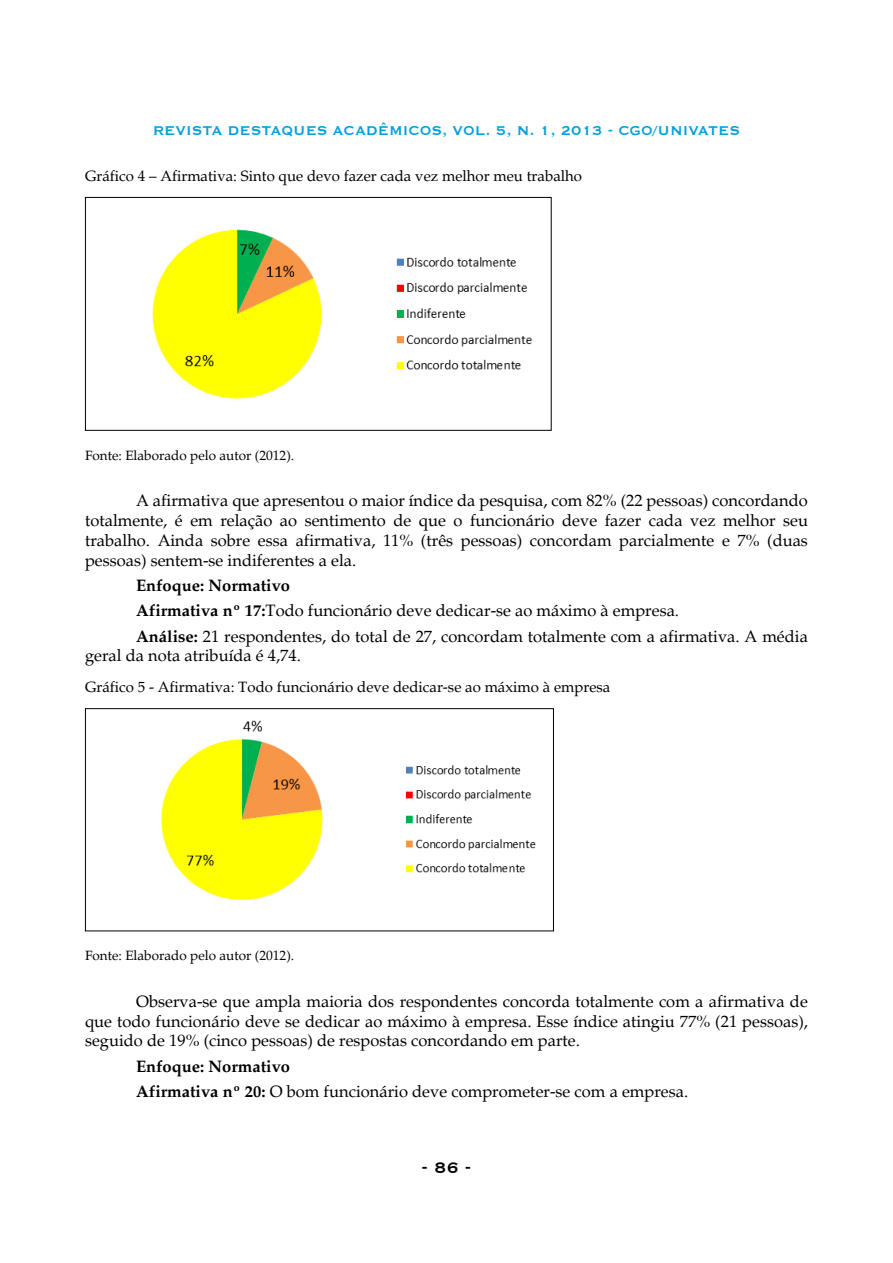
<style>
.page{position:relative;width:893px;height:1263px;background:#fff}
.page>*{position:absolute;margin:0;border:0;box-sizing:border-box;transform-origin:0 0}
.t1{font:700 19.5px "Copperplate Gothic BT";color:#000}
.t2{font:16.5px/19.8px "Palatino";color:#000;text-align:justify}
.t3{font:700 16.5px "Copperplate Gothic BT";color:#009ee0}
.t4{font:15px "Palatino";color:#000}
.t5{font:13.5px "Palatino";color:#000}
.s1{font-weight:700}
</style>
<div class="page">
<img style="left:152px;top:229px;width:380px;height:170px">
<div style="left:85px;top:197px;width:467px;height:234px;border:1px solid #000"></div>
<img style="left:161px;top:720px;width:375px;height:181px">
<div style="left:85px;top:708px;width:469px;height:223px;border:1px solid #000"></div>
<p class="t3" style="left:153px;top:122px;width:589px">REVISTA DESTAQUES ACADÊMICOS, VOL. 5, N. 1, 2013 - CGO/UNIVATES</p>
<p class="t4" style="left:85px;top:167px;width:499px">Gráfico 4 – Afirmativa: Sinto que devo fazer cada vez melhor meu trabalho</p>
<p class="t5" style="left:85px;top:447px;width:211px">Fonte: Elaborado pelo autor (2012).</p>
<p class="t2" style="left:85px;top:491px;width:724px;text-indent:51px">A afirmativa que apresentou o maior índice da pesquisa, com 82% (22 pessoas) concordando totalmente, é em relação ao sentimento de que o funcionário deve fazer cada vez melhor seu trabalho. Ainda sobre essa afirmativa, 11% (três pessoas) concordam parcialmente e 7% (duas pessoas) sentem-se indiferentes a ela.</p>
<p class="t2" style="left:136px;top:573px;width:673px;line-height:25.3px;text-align:left"><span class="s1">Enfoque: Normativo<br>Afirmativa nº 17:</span>Todo funcionário deve dedicar-se ao máximo à empresa.<br><span class="s1">Análise:</span> 21 respondentes, do total de 27, concordam totalmente com a afirmativa. A média</p>
<p class="t2" style="left:85px;top:646px;width:217px">geral da nota atribuída é 4,74.</p>
<p class="t4" style="left:85px;top:678px;width:527px">Gráfico 5 - Afirmativa: Todo funcionário deve dedicar-se ao máximo à empresa</p>
<p class="t5" style="left:85px;top:948px;width:211px">Fonte: Elaborado pelo autor (2012).</p>
<p class="t2" style="left:85px;top:991px;width:724px;text-indent:51px">Observa-se que ampla maioria dos respondentes concorda totalmente com a afirmativa de que todo funcionário deve se dedicar ao máximo à empresa. Esse índice atingiu 77% (21 pessoas), seguido de 19% (cinco pessoas) de respostas concordando em parte.</p>
<p class="t2" style="left:136px;top:1054px;width:554px;line-height:25.3px"><span class="s1">Enfoque: Normativo<br>Afirmativa nº 20:</span> O bom funcionário deve comprometer-se com a empresa.</p>
<p class="t1" style="left:422px;top:1157px;width:51px">- 86 -</p>
</div>
